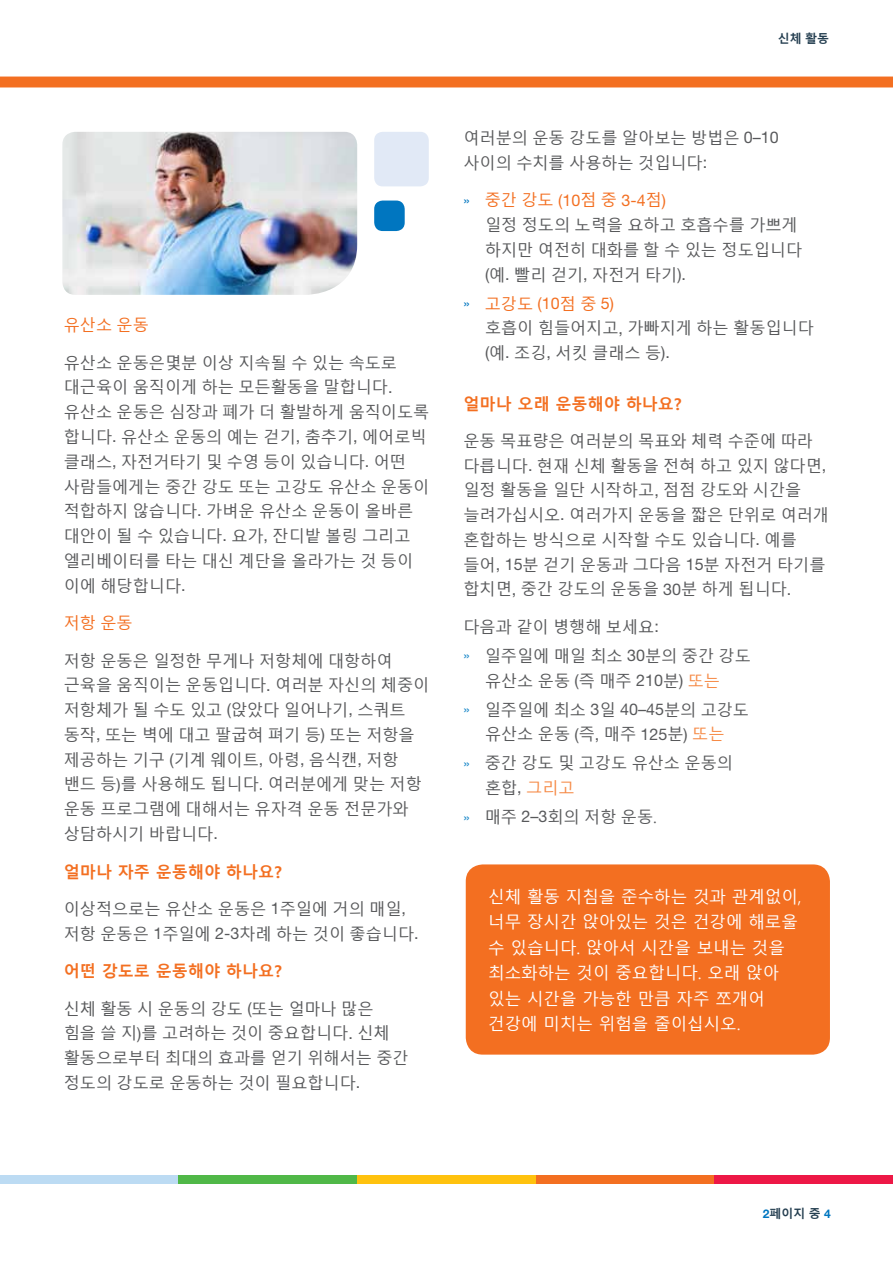
<style>
.page{position:relative;width:893px;height:1263px;background:#fff}
.page>*{position:absolute;margin:0;border:0;box-sizing:border-box;transform-origin:0 0}
.t1{font:16.5px/25.5px "Malgun Gothic";color:#fff}
.t2{font:16.2px/24.8px "Malgun Gothic";color:#58595b}
.t3{font:700 16.2px "Malgun Gothic";color:#f36f21}
.t4{font:16.2px "Malgun Gothic";color:#f36f21}
.t5{font:700 12px "Malgun Gothic";color:#243e50}
.s1{font-family:"Helvetica Neue LT Std"}
.s2{font-family:"Helvetica Neue LT Std";font-size:13.5px;color:#0076c0}
.s3{color:#f36f21}
.s4{font-family:"Helvetica Neue LT Std";color:#f36f21}
.s5{font-family:"Helvetica Neue LT Std";font-size:13.5px;color:#1a88c9}
.s6{color:#f68a46}
.s7{font-family:"Helvetica Neue LT Std";color:#0076c0}
</style>
<div class="page">
<div style="left:0;top:77px;width:893px;height:10px;background:#f36f21"></div>
<div style="left:357px;top:1176px;width:179px;height:8px;background:#ffc20e"></div>
<div style="left:0;top:1176px;width:179px;height:8px;background:#bcdbf3"></div>
<div style="left:179px;top:1176px;width:178px;height:8px;background:#50b848"></div>
<div style="left:536px;top:1176px;width:178px;height:8px;background:#f36f21"></div>
<div style="left:714px;top:1176px;width:179px;height:8px;background:#ed1846"></div>
<div style="left:466px;top:864px;width:364px;height:190px;background:#f36f21;border-radius:17px"></div>
<img style="left:62px;top:132px;width:295px;height:163px">
<div style="left:374px;top:201px;width:31px;height:30px;background:#0076c0;border-radius:9px"></div>
<div style="left:374px;top:132px;width:55px;height:54px;background:#e1e9f6;border-radius:9px"></div>
<p class="t4" style="left:64px;top:316px;width:87px">유산소 운동</p>
<p class="t2" style="left:64px;top:351px;width:367px">유산소 운동은몇분 이상 지속될 수 있는 속도로 대근육이 움직이게 하는 모든활동을 말합니다<span class="s1">. </span>유산소 운동은 심장과 폐가 더 활발하게 움직이도록 합니다<span class="s1">.</span> 유산소 운동의 예는 걷기<span class="s1">,</span> 춤추기<span class="s1">,</span> 에어로빅 클래스<span class="s1">,</span> 자전거타기 및 수영 등이 있습니다<span class="s1">.</span> 어떤 사람들에게는 중간 강도 또는 고강도 유산소 운동이 적합하지 않습니다<span class="s1">.</span> 가벼운 유산소 운동이 올바른 대안이 될 수 있습니다<span class="s1">.</span> 요가<span class="s1">,</span> 잔디밭 볼링 그리고 엘리베이터를 타는 대신 계단을 올라가는 것 등이 이에 해당합니다<span class="s1">.</span></p>
<p class="t4" style="left:64px;top:614px;width:70px">저항 운동</p>
<p class="t2" style="left:64px;top:649px;width:367px">저항 운동은 일정한 무게나 저항체에 대항하여 근육을 움직이는 운동입니다<span class="s1">.</span> 여러분 자신의 체중이 저항체가 될 수도 있고 <span class="s1">(</span>앉았다 일어나기<span class="s1">,</span> 스쿼트 동작<span class="s1">,</span> 또는 벽에 대고 팔굽혀 펴기 등<span class="s1">)</span> 또는 저항을 제공하는 기구 <span class="s1">(</span>기계 웨이트<span class="s1">,</span> 아령<span class="s1">,</span> 음식캔<span class="s1">,</span> 저항 밴드 등<span class="s1">)</span>를 사용해도 됩니다<span class="s1">.</span> 여러분에게 맞는 저항 운동 프로그램에 대해서는 유자격 운동 전문가와 상담하시기 바랍니다<span class="s1">.</span></p>
<p class="t3" style="left:64px;top:862px;width:219px">얼마나 자주 운동해야 하나요?</p>
<p class="t2" style="left:64px;top:897px;width:356px">이상적으로는 유산소 운동은 <span class="s1">1</span>주일에 거의 매일<span class="s1">, </span>저항 운동은 <span class="s1">1</span>주일에 <span class="s1">2-3</span>차례 하는 것이 좋습니다<span class="s1">.</span></p>
<p class="t3" style="left:64px;top:962px;width:219px">어떤 강도로 운동해야 하나요?</p>
<p class="t2" style="left:64px;top:997px;width:346px">신체 활동 시 운동의 강도 <span class="s1">(</span>또는 얼마나 많은 힘을 쓸 지<span class="s1">)</span>를 고려하는 것이 중요합니다<span class="s1">.</span> 신체 활동으로부터 최대의 효과를 얻기 위해서는 중간 정도의 강도로 운동하는 것이 필요합니다<span class="s1">.</span></p>
<p class="t5" style="left:778px;top:31px;width:53px">신체 활동</p>
<p class="t2" style="left:463px;top:126px;width:317px">여러분의 운동 강도를 알아보는 방법은 <span class="s1">0–10 </span>사이의 수치를 사용하는 것입니다<span class="s1">:</span></p>
<p class="t2" style="left:485px;top:188px;width:319px;text-indent:-22px"><span class="s2">»</span> <span class="s3">중간 강도</span> <span class="s4">(10</span><span class="s3">점 중</span> <span class="s4">3-4</span><span class="s3">점</span><span class="s4">)<br></span>일정 정도의 노력을 요하고 호흡수를 가쁘게 하지만 여전히 대화를 할 수 있는 정도입니다 <span class="s1">(</span>예<span class="s1">.</span> 빨리 걷기<span class="s1">,</span> 자전거 타기<span class="s1">).</span></p>
<p class="t2" style="left:485px;top:292px;width:330px;text-indent:-22px"><span class="s2">»</span> <span class="s3">고강도</span> <span class="s4">(10</span><span class="s3">점 중</span> <span class="s4">5)<br></span>호흡이 힘들어지고<span class="s1">,</span> 가빠지게 하는 활동입니다 <span class="s1">(</span>예<span class="s1">.</span> 조깅<span class="s1">,</span> 서킷 클래스 등<span class="s1">).</span></p>
<p class="t3" style="left:463px;top:394px;width:219px">얼마나 오래 운동해야 하나요?</p>
<p class="t2" style="left:463px;top:429px;width:367px">운동 목표량은 여러분의 목표와 체력 수준에 따라 다릅니다<span class="s1">.</span> 현재 신체 활동을 전혀 하고 있지 않다면<span class="s1">, </span>일정 활동을 일단 시작하고<span class="s1">,</span> 점점 강도와 시간을 늘려가십시오<span class="s1">.</span> 여러가지 운동을 짧은 단위로 여러개 혼합하는 방식으로 시작할 수도 있습니다<span class="s1">.</span> 예를 들어<span class="s1">, 15</span>분 걷기 운동과 그다음 <span class="s1">15</span>분 자전거 타기를 합치면<span class="s1">,</span> 중간 강도의 운동을 <span class="s1">30</span>분 하게 됩니다<span class="s1">.</span></p>
<p class="t2" style="left:463px;top:613px;width:289px;line-height:29px">다음과 같이 병행해 보세요<span class="s1">:<br></span><span class="s5">»</span> 일주일에 매일 최소 <span class="s1">30</span>분의 중간 강도</p>
<p class="t2" style="left:463px;top:667px;width:287px;line-height:29px;text-align:center">유산소 운동 <span class="s1">(</span>즉 매주 <span class="s1">210</span>분<span class="s1">)</span> <span class="s6">또는<br></span><span class="s5">»</span> 일주일에 최소 <span class="s1">3</span>일 <span class="s1">40–45</span>분의 고강도</p>
<p class="t2" style="left:463px;top:720px;width:271px;line-height:29px;text-indent:22px">유산소 운동 <span class="s1">(</span>즉<span class="s1">,</span> 매주 <span class="s1">125</span>분<span class="s1">)</span> <span class="s6">또는 </span><span class="s5">»</span> 중간 강도 및 고강도 유산소 운동의</p>
<p class="t2" style="left:463px;top:774px;width:195px;line-height:29px;text-indent:22px">혼합<span class="s1">,</span> <span class="s6">그리고<br></span><span class="s5">»</span> 매주 <span class="s1">2–3</span>회의 저항 운동.</p>
<p class="t1" style="left:488px;top:884px;width:315px">신체 활동 지침을 준수하는 것과 관계없이, 너무 장시간 앉아있는 것은 건강에 해로울 수 있습니다. 앉아서 시간을 보내는 것을 최소화하는 것이 중요합니다. 오래 앉아 있는 시간을 가능한 만큼 자주 쪼개어 건강에 미치는 위험을 줄이십시오.</p>
<p class="t5" style="left:763px;top:1207px;width:70px"><span class="s7">2</span>페이지 중 <span class="s7">4</span></p>
</div>
